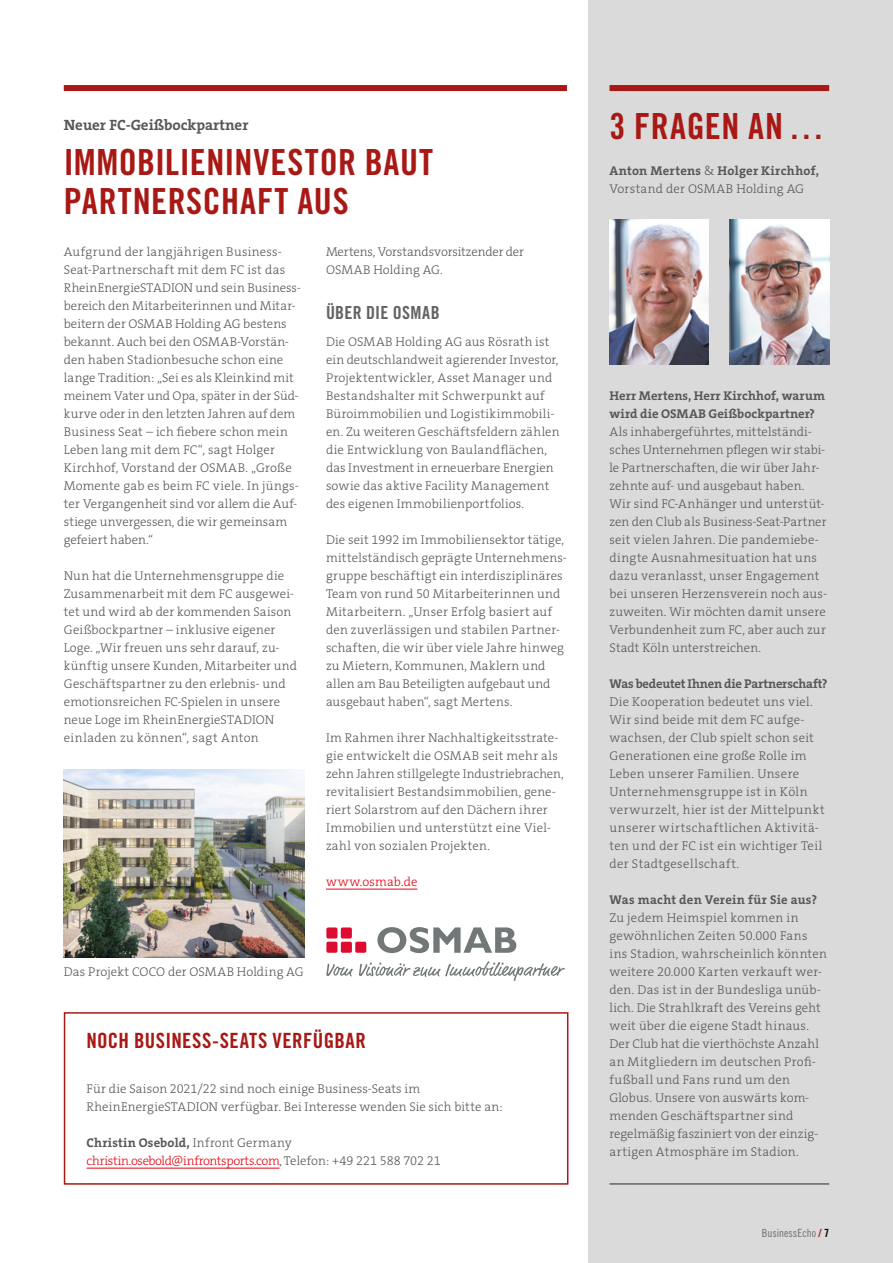
<style>
.page{position:relative;width:893px;height:1263px;background:#fff}
.page>*{position:absolute;margin:0;border:0;box-sizing:border-box;transform-origin:0 0}
.t1{font:36px/39px "Trade Gothic LT Std Bd Cn 20";letter-spacing:.015em;color:#a81815}
.t2{font:21px "Trade Gothic LT Std Bd Cn 20";letter-spacing:.02em;color:#a81815}
.t3{font:18px "Trade Gothic LT Std Bd Cn 20";letter-spacing:.02em;color:#646363}
.t4{font:15px "The Serif HP7 Bld";color:#575756}
.t5{font:12.75px/18px "The Serif HP3 Lig";letter-spacing:.015em;color:#575756}
.t6{font:12.75px/18px "The Serif HP7 Bld";letter-spacing:.01em;color:#575756}
.t7{font:12.75px "The Serif HP3 Lig";letter-spacing:-.01em;color:#e30613}
.t8{font:12.75px/18px "The Serif HP3 Lig";letter-spacing:-.01em;color:#575756}
.t9{font:12.75px "The Serif HP7 Bld";letter-spacing:-.015em;color:#575756}
.t10{font:12.75px "The Serif HP3 Lig";letter-spacing:.01em;color:#e30613}
.t11{font:11.25px "Trade Gothic LT Std Cn 18";color:#706f6f}
.s1{font-family:"The Serif HP3 Lig"}
.s2{color:#575756}
.s3{font-family:"Trade Gothic LT Std Bd Cn 20";color:#a81815}
.s4{font-family:"Trade Gothic LT Std Bd Cn 20";color:#000}
</style>
<div class="page">
<div style="left:588px;top:0;width:305px;height:1263px;background:#dadada"></div>
<div style="left:609px;top:85px;width:220px;height:6px;background:#a81815"></div>
<img style="left:609px;top:220px;width:100px;height:144px">
<img style="left:730px;top:220px;width:99px;height:144px">
<hr style="left:609px;top:1183px;width:220px;height:2px;background:#646363">
<div style="left:64px;top:85px;width:503px;height:6px;background:#a81815"></div>
<hr style="left:326px;top:889px;width:91px;height:1px;background:#e30613">
<hr style="left:87px;top:1168px;width:193px;height:1px;background:#e30613">
<div style="left:64px;top:1012px;width:504px;height:173px;border:2px solid #a81815"></div>
<img style="left:64px;top:769px;width:241px;height:189px">
<svg style="left:377px;top:927px;width:139px;height:26px"></svg>
<div style="left:326px;top:927px;width:11px;height:11px;background:#dd0b2f;border-radius:2px"></div>
<div style="left:341px;top:927px;width:11px;height:11px;background:#dd0b2f;border-radius:2px"></div>
<div style="left:326px;top:942px;width:11px;height:11px;background:#dd0b2f;border-radius:2px"></div>
<div style="left:341px;top:942px;width:11px;height:11px;background:#dd0b2f;border-radius:2px"></div>
<div style="left:355px;top:942px;width:11px;height:11px;background:#dd0b2f;border-radius:2px"></div>
<svg style="left:326px;top:964px;width:27px;height:12px"></svg>
<svg style="left:359px;top:961px;width:206px;height:20px"></svg>
<p class="t4" style="left:64px;top:115px;width:186px">Neuer FC-Geißbockpartner</p>
<h1 class="t1" style="left:64px;top:142px;width:371px">IMMOBILIENINVESTOR BAUT<br>PARTNERSCHAFT AUS</h1>
<p class="t5" style="left:64px;top:243px;width:239px">Aufgrund der langjährigen Business-Seat-Partnerschaft mit dem FC ist das RheinEnergieSTADION und sein Business&shy;bereich den Mitarbeiterinnen und Mitar&shy;beitern der OSMAB Holding AG bestens bekannt. Auch bei den OSMAB-Vorstän&shy;den haben Stadionbesuche schon eine lange Tradition: „Sei es als Kleinkind mit meinem Vater und Opa, später in der Süd&shy;kurve oder in den letzten Jahren auf dem Business Seat – ich fiebere schon mein Leben lang mit dem FC“, sagt Holger Kirchhof, Vorstand der OSMAB. „Große Momente gab es beim FC viele. In jüngs&shy;ter Vergangenheit sind vor allem die Auf&shy;stiege unvergessen, die wir gemeinsam gefeiert haben.“</p>
<p class="t5" style="left:64px;top:567px;width:235px">Nun hat die Unternehmensgruppe die Zusammenarbeit mit dem FC ausgewei&shy;tet und wird ab der kommenden Saison Geißbockpartner – inklusive eigener Loge. „Wir freuen uns sehr darauf, zu&shy;künftig unsere Kunden, Mitarbeiter und Geschäftspartner zu den erlebnis- und emotionsreichen FC-Spielen in unsere neue Loge im RheinEnergieSTADION einladen zu können“, sagt Anton</p>
<p class="t8" style="left:326px;top:243px;width:199px">Mertens, Vorstandsvorsitzender der<br>OSMAB Holding AG.</p>
<h3 class="t3" style="left:326px;top:302px;width:115px">ÜBER DIE OSMAB</h3>
<p class="t5" style="left:326px;top:333px;width:235px">Die OSMAB Holding AG aus Rösrath ist ein deutschlandweit agierender Investor, Projektentwickler, Asset Manager und Bestandshalter mit Schwerpunkt auf Büroimmobilien und Logistikimmobili&shy;en. Zu weiteren Geschäftsfeldern zählen die Entwicklung von Baulandflächen, das Investment in erneuerbare Energien sowie das aktive Facility Management des eigenen Immobilienportfolios.</p>
<p class="t5" style="left:326px;top:531px;width:242px">Die seit 1992 im Immobiliensektor tätige, mittelständisch geprägte Unternehmens&shy;gruppe beschäftigt ein interdisziplinäres Team von rund 50 Mitarbeiterinnen und Mitarbeitern. „Unser Erfolg basiert auf den zuverlässigen und stabilen Partner&shy;schaften, die wir über viele Jahre hinweg zu Mietern, Kommunen, Maklern und allen am Bau Beteiligten aufgebaut und ausgebaut haben“, sagt Mertens.</p>
<p class="t5" style="left:326px;top:729px;width:239px">Im Rahmen ihrer Nachhaltigkeitsstrate&shy;gie entwickelt die OSMAB seit mehr als zehn Jahren stillgelegte Industriebrachen, revitalisiert Bestandsimmobilien, gene&shy;riert Solarstrom auf den Dächern ihrer Immobilien und unterstützt eine Viel&shy;zahl von sozialen Projekten.</p>
<p class="t10" style="left:326px;top:874px;width:93px">www.osmab.de</p>
<p class="t5" style="left:64px;top:963px;width:241px">Das Projekt COCO der OSMAB Holding AG</p>
<h2 class="t2" style="left:87px;top:1028px;width:281px">NOCH BUSINESS-SEATS VERFÜGBAR</h2>
<p class="t5" style="left:87px;top:1080px;width:418px">Für die Saison 2021/22 sind noch einige Business-Seats im<br>RheinEnergieSTADION verfügbar. Bei Interesse wenden Sie sich bitte an:</p>
<p class="t6" style="left:87px;top:1134px;width:207px">Christin Osebold, <span class="s1">Infront Germany</span></p>
<p class="t7" style="left:87px;top:1153px;width:356px">christin.osebold@infrontsports.com<span class="s2">, Telefon: +49 221 588 702 21</span></p>
<h1 class="t1" style="left:609px;top:106px;width:216px">3 FRAGEN AN…</h1>
<p class="t6" style="left:609px;top:162px;width:211px">Anton Mertens <span class="s1">&amp;</span> Holger Kirchhof,</p>
<p class="t5" style="left:609px;top:180px;width:196px">Vorstand der OSMAB Holding AG</p>
<p class="t6" style="left:609px;top:387px;width:217px">Herr Mertens, Herr Kirchhof, warum wird die OSMAB Geißbockpartner?</p>
<p class="t5" style="left:609px;top:423px;width:219px">Als inhabergeführtes, mittelständi&shy;sches Unternehmen pflegen wir stabi&shy;le Partnerschaften, die wir über Jahr&shy;zehnte auf- und ausgebaut haben.<br>Wir sind FC-Anhänger und unterstüt&shy;zen den Club als Business-Seat-Partner seit vielen Jahren. Die pandemiebe&shy;dingte Ausnahmesituation hat uns dazu veranlasst, unser Engagement bei unseren Herzensverein noch aus&shy;zuweiten. Wir möchten damit unsere Verbundenheit zum FC, aber auch zur Stadt Köln unterstreichen.</p>
<p class="t9" style="left:609px;top:675px;width:220px">Was bedeutet Ihnen die Partnerschaft?</p>
<p class="t5" style="left:609px;top:693px;width:217px">Die Kooperation bedeutet uns viel.<br>Wir sind beide mit dem FC aufge&shy;wachsen, der Club spielt schon seit Generationen eine große Rolle im Leben unserer Familien. Unsere Unternehmensgruppe ist in Köln verwurzelt, hier ist der Mittelpunkt unserer wirtschaftlichen Aktivitä&shy;ten und der FC ist ein wichtiger Teil der Stadtgesellschaft.</p>
<p class="t6" style="left:609px;top:891px;width:209px">Was macht den Verein für Sie aus?</p>
<p class="t5" style="left:609px;top:909px;width:219px">Zu jedem Heimspiel kommen in gewöhnlichen Zeiten 50.000 Fans ins Stadion, wahrscheinlich könnten weitere 20.000 Karten verkauft wer&shy;den. Das ist in der Bundesliga unüb&shy;lich. Die Strahlkraft des Vereins geht weit über die eigene Stadt hinaus.<br>Der Club hat die vierthöchste Anzahl an Mitgliedern im deutschen Profi&shy;fußball und Fans rund um den Globus. Unsere von auswärts kom&shy;menden Geschäftspartner sind regelmäßig fasziniert von der einzig&shy;artigen Atmosphäre im Stadion.</p>
<p class="t11" style="left:762px;top:1226px;width:69px">BusinessEcho <span class="s3">/</span> <span class="s4">7</span></p>
</div>
